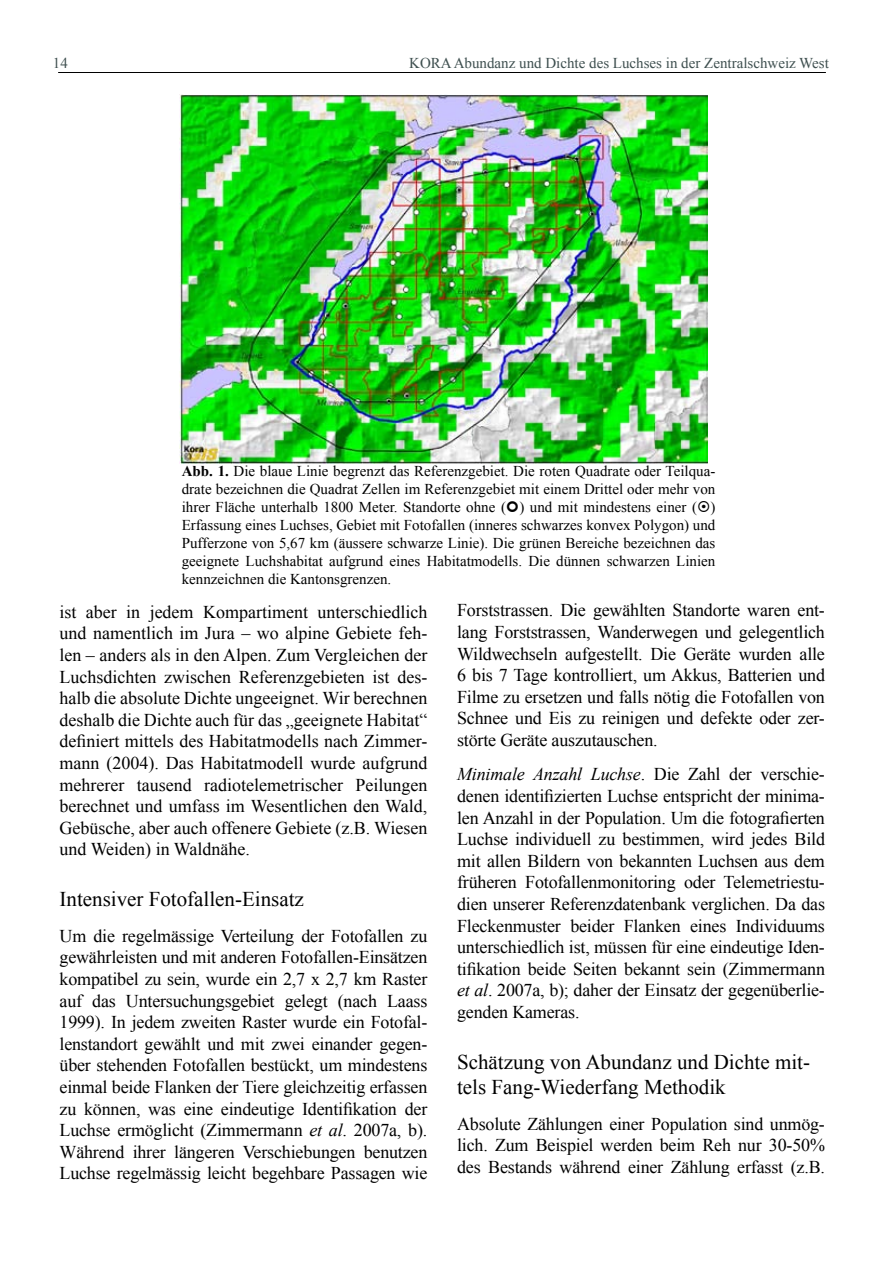
<style>
.page{position:relative;width:893px;height:1263px;background:#fff}
.page>*{position:absolute;margin:0;border:0;box-sizing:border-box;transform-origin:0 0}
.t1{font:21px/25.2px "Times New Roman";color:#000}
.t2{font:18px/21.6px "Times New Roman";letter-spacing:-.01em;color:#000;text-align:justify}
.t3{font:15px/18px "Times New Roman";color:#000;text-align:justify}
.t4{font:15px "Times New Roman";color:#3e4f4f}
.s1{font-weight:700}
.s2{font-style:italic}
</style>
<div class="page">
<hr style="left:58px;top:72px;width:768px;height:1px;background:#000">
<img style="left:180px;top:95px;width:528px;height:368px">
<p class="t4" style="left:53px;top:53px;width:16px">14</p>
<p class="t4" style="left:409px;top:53px;width:421px">KORA Abundanz und Dichte des Luchses in der Zentralschweiz West</p>
<p class="t3" style="left:182px;top:462px;width:535px"><span class="s1">Abb. 1.</span> Die blaue Linie begrenzt das Referenzgebiet. Die roten Quadrate oder Teilqua&shy;drate bezeichnen die Quadrat Zellen im Referenzgebiet mit einem Drittel oder mehr von ihrer Fläche unterhalb 1800 Meter. Standorte ohne ( ) und mit mindestens einer ( )<br>Erfassung eines Luchses, Gebiet mit Fotofallen (inneres schwarzes konvex Polygon) und Pufferzone von 5,67 km (äussere schwarze Linie). Die grünen Bereiche bezeichnen das geeignete Luchshabitat aufgrund eines Habitatmodells. Die dünnen schwarzen Linien kennzeichnen die Kantonsgrenzen.</p>
<p class="t2" style="left:60px;top:601px;width:369px">ist aber in jedem Kompartiment unterschiedlich und namentlich im Jura – wo alpine Gebiete feh&shy;len – anders als in den Alpen. Zum Vergleichen der Luchsdichten zwischen Referenzgebieten ist des&shy;halb die absolute Dichte ungeeignet. Wir berechnen deshalb die Dichte auch für das „geeignete Habitat“ definiert mittels des Habitatmodells nach Zimmer&shy;mann (2004). Das Habitatmodell wurde aufgrund mehrerer tausend radiotelemetrischer Peilungen berechnet und umfass im Wesentlichen den Wald, Gebüsche, aber auch offenere Gebiete (z.B. Wiesen und Weiden) in Waldnähe.</p>
<p class="t1" style="left:60px;top:886px;width:246px">Intensiver Fotofallen-Einsatz</p>
<p class="t2" style="left:60px;top:925px;width:369px">Um die regelmässige Verteilung der Fotofallen zu gewährleisten und mit anderen Fotofallen-Einsätzen kompatibel zu sein, wurde ein 2,7 x 2,7 km Raster auf das Untersuchungsgebiet gelegt (nach Laass 1999). In jedem zweiten Raster wurde ein Fotofal&shy;lenstandort gewählt und mit zwei einander gegen&shy;über stehenden Fotofallen bestückt, um mindestens einmal beide Flanken der Tiere gleichzeitig erfassen zu können, was eine eindeutige Identifikation der Luchse ermöglicht (Zimmermann <span class="s2">et al</span>. 2007a, b).<br>Während ihrer längeren Verschiebungen benutzen Luchse regelmässig leicht begehbare Passagen wie</p>
<p class="t2" style="left:457px;top:599px;width:369px">Forststrassen. Die gewählten Standorte waren ent&shy;lang Forststrassen, Wanderwegen und gelegentlich Wildwechseln aufgestellt. Die Geräte wurden alle 6 bis 7 Tage kontrolliert, um Akkus, Batterien und Filme zu ersetzen und falls nötig die Fotofallen von Schnee und Eis zu reinigen und defekte oder zer&shy;störte Geräte auszutauschen.</p>
<p class="t2" style="left:457px;top:763px;width:369px"><span class="s2">Minimale Anzahl Luchse</span>. Die Zahl der verschie&shy;denen identifizierten Luchse entspricht der minima&shy;len Anzahl in der Population. Um die fotografierten Luchse individuell zu bestimmen, wird jedes Bild mit allen Bildern von bekannten Luchsen aus dem früheren Fotofallenmonitoring oder Telemetriestu&shy;dien unserer Referenzdatenbank verglichen. Da das Fleckenmuster beider Flanken eines Individuums unterschiedlich ist, müssen für eine eindeutige Iden&shy;tifikation beide Seiten bekannt sein (Zimmermann <span class="s2">et al</span>. 2007a, b); daher der Einsatz der gegenüberlie&shy;genden Kameras.</p>
<p class="t1" style="left:457px;top:1049px;width:354px">Schätzung von Abundanz und Dichte mit&shy;tels Fang-Wiederfang Methodik</p>
<p class="t2" style="left:457px;top:1112px;width:369px">Absolute Zählungen einer Population sind unmög&shy;lich. Zum Beispiel werden beim Reh nur 30-50% des Bestands während einer Zählung erfasst (z.B.</p>
</div>
